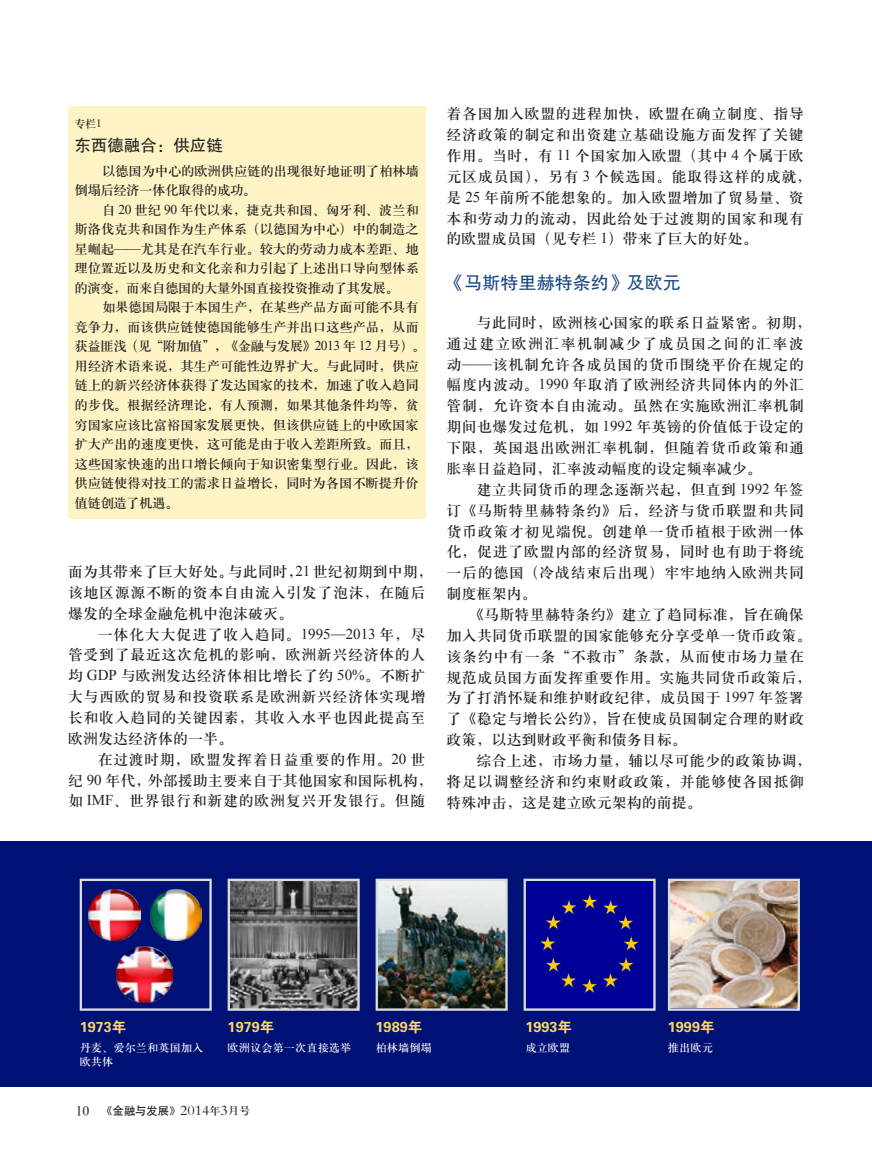
<style>
.page{position:relative;width:872px;height:1170px;background:#fff}
.page>*{position:absolute;margin:0;border:0;box-sizing:border-box;transform-origin:0 0}
.t1{font:18px "FZHTK GBK1 0";color:#194982}
.t2{font:16.5px "FZHTK GBK1 0";color:#231f20}
.t3{font:15px/20.9px "H Ya 3 gj";letter-spacing:.03em;color:#231f20}
.t4{font:15px/20.9px "H Ya 3 gj";color:#231f20}
.t5{font:14.4px "FZDHTK GBK1 0";color:#fed466}
.t6{font:13.5px/19.5px "H Ya 3 gj";letter-spacing:-.02em;color:#231f20}
.t7{font:11.25px/13.6px "H Ya 3 gj";color:#fff}
.t8{font:11.25px "H Ya 3 gj";color:#231f20}
.t9{font:10.95px "H Yb 1 gj";color:#231f20}
.s1{font-family:"Times New Roman"}
.s2{font-family:"FZKTJW GB1 0"}
.s3{font-family:"H Ya 3 gj";font-size:13.5px}
.s4{font-family:"FZSYJW GB1 0";font-size:14.7px}
.s5{font-family:"H Ya 3 gj"}
</style>
<div class="page">
<div style="left:0;top:840px;width:872px;height:246px;background:#001175"></div>
<div style="left:80px;top:878px;width:132px;height:132px;border:2px solid #dcdcdb"></div>
<img style="left:231px;top:881px;width:126px;height:126px">
<div style="left:228px;top:878px;width:132px;height:132px;border:2px solid #dcdcdb"></div>
<img style="left:378px;top:881px;width:126px;height:126px">
<div style="left:375px;top:878px;width:132px;height:132px;border:2px solid #dcdcdb"></div>
<svg style="left:526px;top:881px;width:126px;height:126px;background:#0d0b91"></svg>
<div style="left:523px;top:878px;width:132px;height:132px;border:2px solid #dcdcdb"></div>
<img style="left:671px;top:881px;width:126px;height:126px">
<div style="left:668px;top:878px;width:132px;height:132px;border:2px solid #dcdcdb"></div>
<img style="left:88px;top:889px;width:52px;height:51px">
<img style="left:150px;top:889px;width:52px;height:51px">
<img style="left:116px;top:946px;width:56px;height:56px">
<div style="left:68px;top:106px;width:357px;height:413px;background:#fdf3c5"></div>
<p class="t8" style="left:74px;top:118px;width:29px">专栏<span class="s1">1</span></p>
<p class="t2" style="left:74px;top:137px;width:150px">东西德融合：供应链</p>
<p class="t6" style="left:74px;top:161px;width:346px;text-indent:28px">以德国为中心的欧洲供应链的出现很好地证明了柏林墙倒塌后经济一体化取得的成功。</p>
<p class="t6" style="left:74px;top:200px;width:346px;text-align:justify;text-indent:28px">自 <span class="s1">20</span> 世纪 <span class="s1">90</span> 年代以来，捷克共和国、匈牙利、波兰和斯洛伐克共和国作为生产体系（以德国为中心）中的制造之星崛起<span class="s2">——</span>尤其是在汽车行业。较大的劳动力成本差距、地理位置近以及历史和文化亲和力引起了上述出口导向型体系的演变，而来自德国的大量外国直接投资推动了其发展。</p>
<p class="t6" style="left:74px;top:297px;width:353px;text-indent:28px">如果德国局限于本国生产，在某些产品方面可能不具有竞争力，而该供应链使德国能够生产并出口这些产品，从而获益匪浅（见“附加值”，《金融与发展》<span class="s1">2013</span> 年 <span class="s1">12</span> 月号）。用经济术语来说，其生产可能性边界扩大。与此同时，供应链上的新兴经济体获得了发达国家的技术，加速了收入趋同的步伐。根据经济理论，有人预测，如果其他条件均等，贫穷国家应该比富裕国家发展更快，但该供应链上的中欧国家扩大产出的速度更快，这可能是由于收入差距所致。而且，这些国家快速的出口增长倾向于知识密集型行业。因此，该供应链使得对技工的需求日益增长，同时为各国不断提升价值链创造了机遇。</p>
<p class="t4" style="left:68px;top:561px;width:366px">面为其带来了巨大好处。与此同时，<span class="s1">21</span> 世纪初期到中期，该地区源源不断的资本自由流入引发了泡沫，在随后爆发的全球金融危机中泡沫破灭。</p>
<p class="t3" style="left:68px;top:623px;width:359px;text-align:justify;text-indent:30px">一体化大大促进了收入趋同。<span class="s1">1995</span><span class="s2">—</span><span class="s1">2013</span> 年，尽管受到了最近这次危机的影响，欧洲新兴经济体的人均 <span class="s1">GDP</span> 与欧洲发达经济体相比增长了约 <span class="s1">50%</span>。不断扩大与西欧的贸易和投资联系是欧洲新兴经济体实现增长和收入趋同的关键因素，其收入水平也因此提高至欧洲发达经济体的一半。</p>
<p class="t3" style="left:68px;top:748px;width:366px;text-indent:30px">在过渡时期，欧盟发挥着日益重要的作用。<span class="s1">20</span> 世纪 <span class="s1">90</span> 年代，外部援助主要来自于其他国家和国际机构，如 <span class="s1">IMF</span>、世界银行和新建的欧洲复兴开发银行。但随</p>
<p class="t3" style="left:446px;top:103px;width:366px">着各国加入欧盟的进程加快，欧盟在确立制度、指导经济政策的制定和出资建立基础设施方面发挥了关键作用。当时，有 <span class="s1">11</span> 个国家加入欧盟（其中 <span class="s1">4</span> 个属于欧元区成员国），另有 <span class="s1">3</span> 个候选国。能取得这样的成就，是 <span class="s1">25</span> 年前所不能想象的。加入欧盟增加了贸易量、资本和劳动力的流动，因此给处于过渡期的国家和现有的欧盟成员国（见专栏 <span class="s1">1</span>）带来了巨大的好处。</p>
<p class="t1" style="left:446px;top:272px;width:235px">《马斯特里赫特条约》及欧元</p>
<p class="t3" style="left:446px;top:312px;width:366px;text-indent:30px">与此同时，欧洲核心国家的联系日益紧密。初期，通过建立欧洲汇率机制减少了成员国之间的汇率波动<span class="s2">——</span>该机制允许各成员国的货币围绕平价在规定的幅度内波动。<span class="s1">1990</span> 年取消了欧洲经济共同体内的外汇管制，允许资本自由流动。虽然在实施欧洲汇率机制期间也爆发过危机，如 <span class="s1">1992</span> 年英镑的价值低于设定的下限，英国退出欧洲汇率机制，但随着货币政策和通胀率日益趋同，汇率波动幅度的设定频率减少。</p>
<p class="t3" style="left:446px;top:479px;width:359px;text-align:justify;text-indent:30px">建立共同货币的理念逐渐兴起，但直到 <span class="s1">1992</span> 年签订《马斯特里赫特条约》后，经济与货币联盟和共同货币政策才初见端倪。创建单一货币植根于欧洲一体化，促进了欧盟内部的经济贸易，同时也有助于将统一后的德国（冷战结束后出现）牢牢地纳入欧洲共同制度框架内。</p>
<p class="t3" style="left:446px;top:604px;width:366px;text-indent:22px">《马斯特里赫特条约》建立了趋同标准，旨在确保加入共同货币联盟的国家能够充分享受单一货币政策。该条约中有一条“不救市”条款，从而使市场力量在规范成员国方面发挥重要作用。实施共同货币政策后，为了打消怀疑和维护财政纪律，成员国于 <span class="s1">1997</span> 年签署了《稳定与增长公约》，旨在使成员国制定合理的财政政策，以达到财政平衡和债务目标。</p>
<p class="t3" style="left:446px;top:750px;width:366px;text-indent:30px">综合上述，市场力量，辅以尽可能少的政策协调，将足以调整经济和约束财政政策，并能够使各国抵御特殊冲击，这是建立欧元架构的前提。</p>
<p class="t5" style="left:80px;top:1018px;width:48px">1973年</p>
<p class="t7" style="left:80px;top:1040px;width:125px">丹麦、爱尔兰和英国加入欧共体</p>
<p class="t5" style="left:228px;top:1018px;width:48px">1979年</p>
<p class="t7" style="left:228px;top:1040px;width:125px">欧洲议会第一次直接选举</p>
<p class="t9" style="left:76px;top:1105px;width:176px"><span class="s3">10</span> 《金融与发展》<span class="s4">2014</span><span class="s5">年</span><span class="s4">3</span><span class="s5">月号</span></p>
<p class="t5" style="left:375px;top:1018px;width:48px">1989年</p>
<p class="t7" style="left:375px;top:1040px;width:58px">柏林墙倒塌</p>
<p class="t5" style="left:525px;top:1018px;width:48px">1993年</p>
<p class="t7" style="left:525px;top:1040px;width:46px">成立欧盟</p>
<p class="t5" style="left:668px;top:1018px;width:48px">1999年</p>
<p class="t7" style="left:668px;top:1040px;width:46px">推出欧元</p>
</div>
